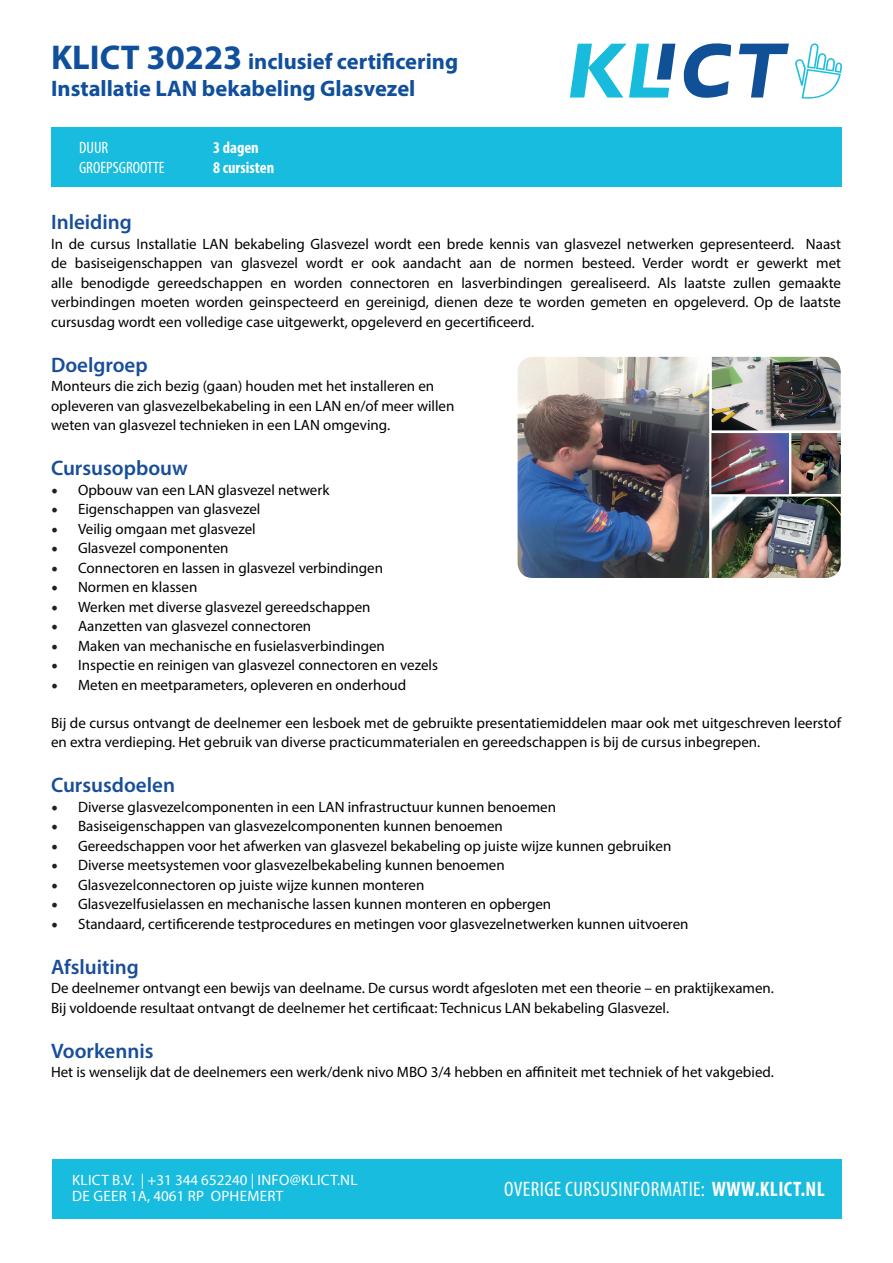
<style>
.page{position:relative;width:893px;height:1263px;background:#fff}
.page>*{position:absolute;margin:0;border:0;box-sizing:border-box;transform-origin:0 0}
.t1{font:700 22.5px/27px "Myriad Pro";color:#0f4f9b}
.t2{font:600 21px "Myriad Pro";color:#184e99}
.t3{font:condensed 21px "Myriad Pro";letter-spacing:.02em;color:#fff}
.t4{font:condensed 16.5px "Myriad Pro";color:#fff}
.t5{font:700 condensed 16.5px "Myriad Pro";color:#fff}
.t6{font:15px/19.5px "Myriad Pro";color:#000001}
.t7{font:15px/16.5px "Myriad Pro";letter-spacing:.02em;color:#fff}
.s1{font-size:34.5px}
.s2{font-family:"Minion Pro";font-size:18px;color:#231f20}
.s3{font-weight:700}
</style>
<div class="page">
<div style="left:51px;top:127px;width:790px;height:60px;background:#18bcdf"></div>
<div style="left:52px;top:1159px;width:789px;height:59px;background:#18bcdf"></div>
<img style="left:711px;top:497px;width:130px;height:81px">
<img style="left:791px;top:433px;width:50px;height:61px">
<img style="left:711px;top:433px;width:78px;height:62px">
<img style="left:712px;top:357px;width:129px;height:74px">
<img style="left:518px;top:357px;width:191px;height:221px">
<svg style="left:570px;top:43px;width:161px;height:55px"></svg>
<svg style="left:739px;top:43px;width:103px;height:56px"></svg>
<h1 class="t1" style="left:51px;top:47px;width:409px"><span class="s1">KLICT 30223</span> inclusief certificering<br>Installatie LAN bekabeling Glasvezel</h1>
<p class="t4" style="left:79px;top:138px;width:31px">DUUR</p>
<p class="t5" style="left:213px;top:138px;width:47px">3 dagen</p>
<p class="t4" style="left:79px;top:158px;width:87px">GROEPSGROOTTE</p>
<p class="t5" style="left:213px;top:157px;width:63px">8 cursisten</p>
<h2 class="t2" style="left:51px;top:209px;width:82px">Inleiding</h2>
<p class="t6" style="left:51px;top:234px;width:792px;text-align:justify">In de cursus Installatie LAN bekabeling Glasvezel wordt een brede kennis van glasvezel netwerken gepresenteerd. Naast de basiseigenschappen van glasvezel wordt er ook aandacht aan de normen besteed. Verder wordt er gewerkt met alle benodigde gereedschappen en worden connectoren en lasverbindingen gerealiseerd. Als laatste zullen gemaakte verbindingen moeten worden geinspecteerd en gereinigd, dienen deze te worden gemeten en opgeleverd. Op de laatste cursusdag wordt een volledige case uitgewerkt, opgeleverd en gecertificeerd.</p>
<h2 class="t2" style="left:51px;top:351px;width:98px">Doelgroep</h2>
<p class="t6" style="left:51px;top:376px;width:405px">Monteurs die zich bezig (gaan) houden met het installeren en opleveren van glasvezelbekabeling in een LAN en/of meer willen weten van glasvezel technieken in een LAN omgeving.</p>
<h2 class="t2" style="left:51px;top:455px;width:138px">Cursusopbouw</h2>
<p class="t6" style="left:51px;top:480px;width:280px"><span class="s2">•</span> Opbouw van een LAN glasvezel netwerk</p>
<p class="t6" style="left:51px;top:499px;width:211px"><span class="s2">•</span> Eigenschappen van glasvezel</p>
<p class="t6" style="left:51px;top:519px;width:206px"><span class="s2">•</span> Veilig omgaan met glasvezel</p>
<p class="t6" style="left:51px;top:538px;width:179px"><span class="s2">•</span> Glasvezel componenten</p>
<p class="t6" style="left:51px;top:558px;width:334px"><span class="s2">•</span> Connectoren en lassen in glasvezel verbindingen</p>
<p class="t6" style="left:51px;top:577px;width:148px"><span class="s2">•</span> Normen en klassen</p>
<p class="t6" style="left:51px;top:597px;width:321px"><span class="s2">•</span> Werken met diverse glasvezel gereedschappen</p>
<p class="t6" style="left:51px;top:616px;width:262px"><span class="s2">•</span> Aanzetten van glasvezel connectoren</p>
<p class="t6" style="left:51px;top:636px;width:335px"><span class="s2">•</span> Maken van mechanische en fusielasverbindingen</p>
<p class="t6" style="left:51px;top:655px;width:389px"><span class="s2">•</span> Inspectie en reinigen van glasvezel connectoren en vezels</p>
<p class="t6" style="left:51px;top:675px;width:357px"><span class="s2">•</span> Meten en meetparameters, opleveren en onderhoud</p>
<p class="t6" style="left:51px;top:712px;width:791px">Bij de cursus ontvangt de deelnemer een lesboek met de gebruikte presentatiemiddelen maar ook met uitgeschreven leerstof en extra verdieping. Het gebruik van diverse practicummaterialen en gereedschappen is bij de cursus inbegrepen.</p>
<h2 class="t2" style="left:51px;top:771px;width:126px">Cursusdoelen</h2>
<p class="t6" style="left:51px;top:796px;width:507px"><span class="s2">•</span> Diverse glasvezelcomponenten in een LAN infrastructuur kunnen benoemen</p>
<p class="t6" style="left:51px;top:816px;width:453px"><span class="s2">•</span> Basiseigenschappen van glasvezelcomponenten kunnen benoemen</p>
<p class="t6" style="left:51px;top:835px;width:622px"><span class="s2">•</span> Gereedschappen voor het afwerken van glasvezel bekabeling op juiste wijze kunnen gebruiken</p>
<p class="t6" style="left:51px;top:855px;width:455px"><span class="s2">•</span> Diverse meetsystemen voor glasvezelbekabeling kunnen benoemen</p>
<p class="t6" style="left:51px;top:874px;width:375px"><span class="s2">•</span> Glasvezelconnectoren op juiste wijze kunnen monteren</p>
<p class="t6" style="left:51px;top:894px;width:502px"><span class="s2">•</span> Glasvezelfusielassen en mechanische lassen kunnen monteren en opbergen</p>
<p class="t6" style="left:51px;top:913px;width:639px"><span class="s2">•</span> Standaard, certificerende testprocedures en metingen voor glasvezelnetwerken kunnen uitvoeren</p>
<h2 class="t2" style="left:51px;top:953px;width:89px">Afsluiting</h2>
<p class="t6" style="left:51px;top:978px;width:724px">De deelnemer ontvangt een bewijs van deelname. De cursus wordt afgesloten met een theorie – en praktijkexamen.<br>Bij voldoende resultaat ontvangt de deelnemer het certificaat: Technicus LAN bekabeling Glasvezel.</p>
<h2 class="t2" style="left:51px;top:1037px;width:104px">Voorkennis</h2>
<p class="t6" style="left:51px;top:1062px;width:724px">Het is wenselijk dat de deelnemers een werk/denk nivo MBO 3/4 hebben en affiniteit met techniek of het vakgebied.</p>
<p class="t7" style="left:72px;top:1171px;width:287px">KLICT B.V. | +31 344 652240 | INFO@KLICT.NL<br>DE GEER 1A, 4061 RP OPHEMERT</p>
<h2 class="t3" style="left:504px;top:1176px;width:322px">OVERIGE CURSUSINFORMATIE: <span class="s3">WWW.KLICT.NL</span></h2>
</div>
